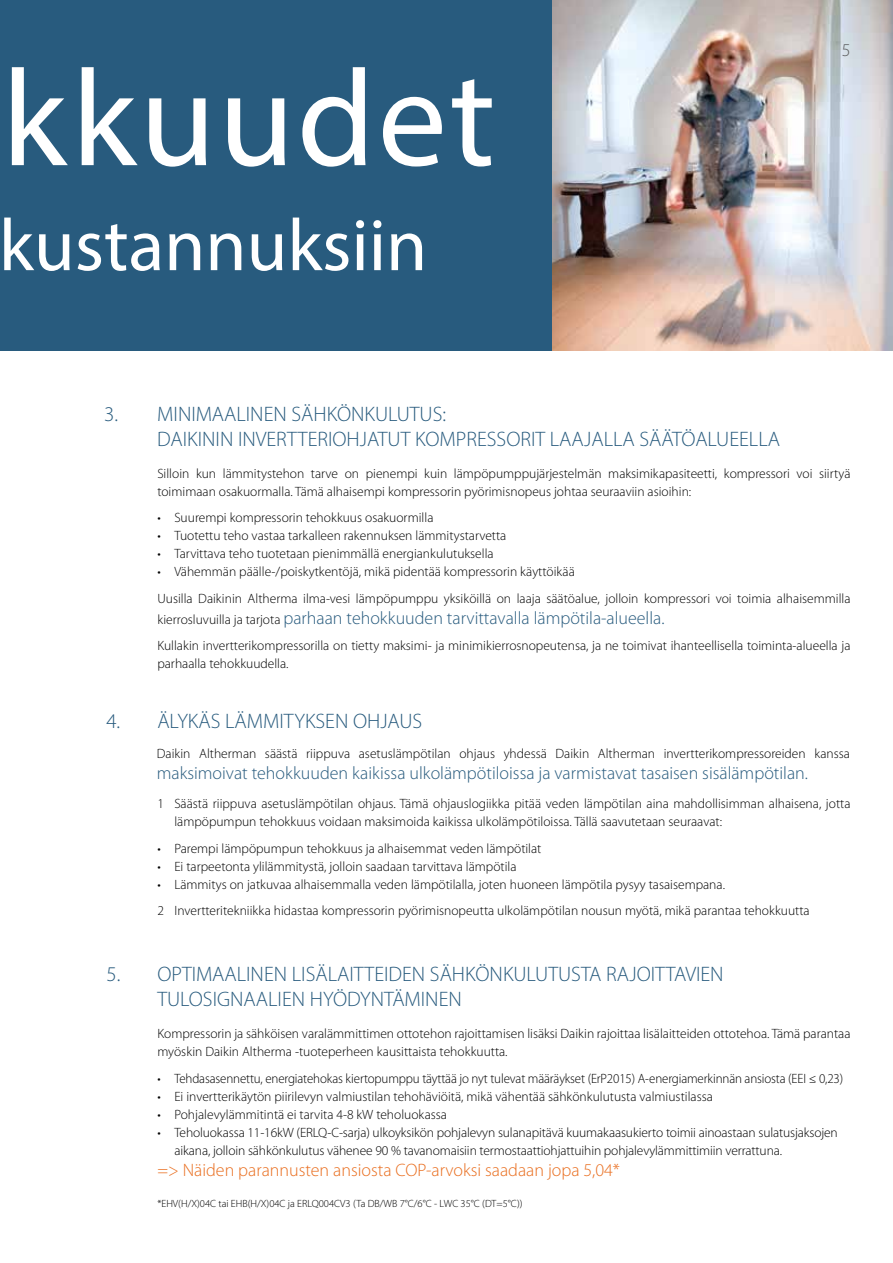
<style>
.page{position:relative;width:893px;height:1263px;background:#fff}
.page>*{position:absolute;margin:0;border:0;box-sizing:border-box;transform-origin:0 0}
.t1{font:138px "Myriad Pro";letter-spacing:.02em;color:#fff}
.t2{font:74.1px "Myriad Pro";color:#fff}
.t3{font:300 21px/25.2px "Myriad Pro";color:#285b7e}
.t4{font:300 18px "Myriad Pro";color:#285b7e}
.t5{font:300 18px "Myriad Pro";color:#e96e1f}
.t6{font:300 18px "Myriad Pro";color:#5a5b5d}
.t7{font:300 13.5px/18px "Myriad Pro";color:#000}
.t8{font:300 13.5px "Myriad Pro";color:#000;scale:.96 1}
.t9{font:300 10.5px "Myriad Pro";color:#000}
.s1{font-size:13.5px;color:#000}
</style>
<div class="page">
<div style="left:0;top:0;width:893px;height:351px;background:#285b7e"></div>
<img style="left:552px;top:0;width:341px;height:351px">
<h1 class="t1" style="left:2px;top:34px;width:495px">kkuudet</h1>
<h2 class="t2" style="left:-1px;top:200px;width:430px">kustannuksiin</h2>
<h3 class="t3" style="left:104px;top:401px;width:15px">3.</h3>
<h3 class="t3" style="left:157px;top:401px;width:624px">MINIMAALINEN SÄHKÖNKULUTUS:<br>DAIKININ INVERTTERIOHJATUT KOMPRESSORIT LAAJALLA SÄÄTÖALUEELLA</h3>
<h3 class="t6" style="left:842px;top:40px;width:10px">5</h3>
<p class="t7" style="left:157px;top:464px;width:695px">Silloin kun lämmitystehon tarve on pienempi kuin lämpöpumppujärjestelmän maksimikapasiteetti, kompressori voi siirtyä toimimaan osakuormalla. Tämä alhaisempi kompressorin pyörimisnopeus johtaa seuraaviin asioihin:</p>
<p class="t7" style="left:157px;top:509px;width:278px">• Suurempi kompressorin tehokkuus osakuormilla</p>
<p class="t7" style="left:157px;top:527px;width:351px">• Tuotettu teho vastaa tarkalleen rakennuksen lämmitystarvetta</p>
<p class="t7" style="left:157px;top:545px;width:338px">• Tarvittava teho tuotetaan pienimmällä energiankulutuksella</p>
<p class="t7" style="left:157px;top:559px;width:695px;line-height:26.5px">• Vähemmän päälle-/poiskytkentöjä, mikä pidentää kompressorin käyttöikää<br>Uusilla Daikinin Altherma ilma-vesi lämpöpumppu yksiköillä on laaja säätöalue, jolloin kompressori voi toimia alhaisemmilla</p>
<h3 class="t4" style="left:157px;top:608px;width:509px"><span class="s1">kierrosluvuilla ja tarjota</span> parhaan tehokkuuden tarvittavalla lämpötila-alueella.</h3>
<p class="t7" style="left:157px;top:637px;width:695px">Kullakin invertterikompressorilla on tietty maksimi- ja minimikierrosnopeutensa, ja ne toimivat ihanteellisella toiminta-alueella ja parhaalla tehokkuudella.</p>
<h3 class="t3" style="left:106px;top:709px;width:317px">4. ÄLYKÄS LÄMMITYKSEN OHJAUS</h3>
<p class="t7" style="left:157px;top:745px;width:695px">Daikin Altherman säästä riippuva asetuslämpötilan ohjaus yhdessä Daikin Altherman invertterikompressoreiden kanssa</p>
<h3 class="t4" style="left:157px;top:763px;width:653px">maksimoivat tehokkuuden kaikissa ulkolämpötiloissa ja varmistavat tasaisen sisälämpötilan.</h3>
<h3 class="t3" style="left:106px;top:961px;width:15px">5.</h3>
<p class="t7" style="left:174px;top:795px;width:678px;text-indent:-17px">1 Säästä riippuva asetuslämpötilan ohjaus. Tämä ohjauslogiikka pitää veden lämpötilan aina mahdollisimman alhaisena, jotta lämpöpumpun tehokkuus voidaan maksimoida kaikissa ulkolämpötiloissa. Tällä saavutetaan seuraavat:</p>
<p class="t7" style="left:157px;top:839px;width:386px">• Parempi lämpöpumpun tehokkuus ja alhaisemmat veden lämpötilat</p>
<p class="t7" style="left:157px;top:857px;width:361px">• Ei tarpeetonta ylilämmitystä, jolloin saadaan tarvittava lämpötila</p>
<p class="t7" style="left:157px;top:871px;width:654px;line-height:26.5px">• Lämmitys on jatkuvaa alhaisemmalla veden lämpötilalla, joten huoneen lämpötila pysyy tasaisempana.<br>2 Invertteritekniikka hidastaa kompressorin pyörimisnopeutta ulkolämpötilan nousun myötä, mikä parantaa tehokkuutta</p>
<h3 class="t3" style="left:157px;top:961px;width:568px">OPTIMAALINEN LISÄLAITTEIDEN SÄHKÖNKULUTUSTA RAJOITTAVIEN<br>TULOSIGNAALIEN HYÖDYNTÄMINEN</h3>
<p class="t7" style="left:157px;top:1025px;width:695px">Kompressorin ja sähköisen varalämmittimen ottotehon rajoittamisen lisäksi Daikin rajoittaa lisälaitteiden ottotehoa. Tämä parantaa myöskin Daikin Altherma -tuoteperheen kausittaista tehokkuutta.</p>
<p class="t8" style="left:157px;top:1071px;width:716px">• Tehdasasennettu, energiatehokas kiertopumppu täyttää jo nyt tulevat määräykset (ErP2015) A-energiamerkinnän ansiosta (EEI ≤ 0,23)</p>
<p class="t7" style="left:157px;top:1087px;width:557px">• Ei invertterikäytön piirilevyn valmiustilan tehohäviöitä, mikä vähentää sähkönkulutusta valmiustilassa</p>
<p class="t7" style="left:157px;top:1105px;width:291px">• Pohjalevylämmitintä ei tarvita 4-8 kW teholuokassa</p>
<p class="t7" style="left:174px;top:1123px;width:665px;text-indent:-17px">• Teholuokassa 11-16kW (ERLQ-C-sarja) ulkoyksikön pohjalevyn sulanapitävä kuumakaasukierto toimii ainoastaan sulatusjaksojen aikana, jolloin sähkönkulutus vähenee 90 % tavanomaisiin termostaattiohjattuihin pohjalevylämmittimiin verrattuna.</p>
<h3 class="t5" style="left:157px;top:1160px;width:464px">=&gt; Näiden parannusten ansiosta COP-arvoksi saadaan jopa 5,04*</h3>
<p class="t9" style="left:157px;top:1197px;width:367px">*EHV(H/X)04C tai EHB(H/X)04C ja ERLQ004CV3 (Ta DB/WB 7°C/6°C - LWC 35°C (DT=5°C))</p>
</div>
